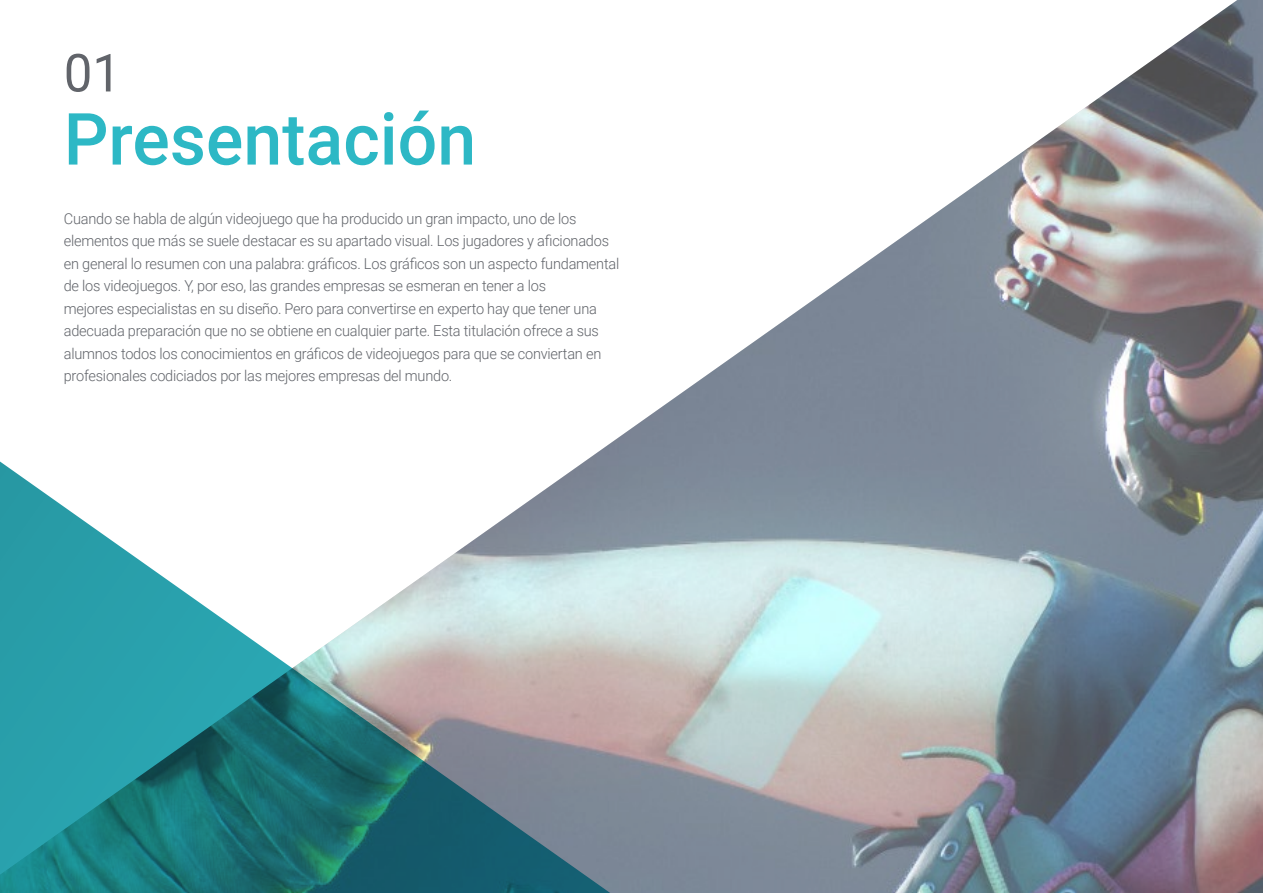
<style>
.page{position:relative;width:1263px;height:893px;background:#fff}
.page>*{position:absolute;margin:0;border:0;box-sizing:border-box;transform-origin:0 0}
.t1{font:500 72px "Roboto";color:#2db8c5}
.t2{font:52.5px "Roboto";color:#61646a}
.t3{font:300 15px/22.5px "Roboto";letter-spacing:-.015em;color:#61646a}
</style>
<div class="page">
<img style="left:606px;top:0;width:657px;height:893px">
<svg style="left:0;top:446px;width:640px;height:447px"></svg>
<h2 class="t2" style="left:64px;top:36px;width:59px">01</h2>
<h1 class="t1" style="left:64px;top:89px;width:414px">Presentación</h1>
<p class="t3" style="left:64px;top:207px;width:557px">Cuando se habla de algún videojuego que ha producido un gran impacto, uno de los elementos que más se suele destacar es su apartado visual. Los jugadores y aficionados en general lo resumen con una palabra: gráficos. Los gráficos son un aspecto fundamental de los videojuegos. Y, por eso, las grandes empresas se esmeran en tener a los<br>mejores especialistas en su diseño. Pero para convertirse en experto hay que tener una adecuada preparación que no se obtiene en cualquier parte. Esta titulación ofrece a sus alumnos todos los conocimientos en gráficos de videojuegos para que se conviertan en profesionales codiciados por las mejores empresas del mundo.</p>
</div>
